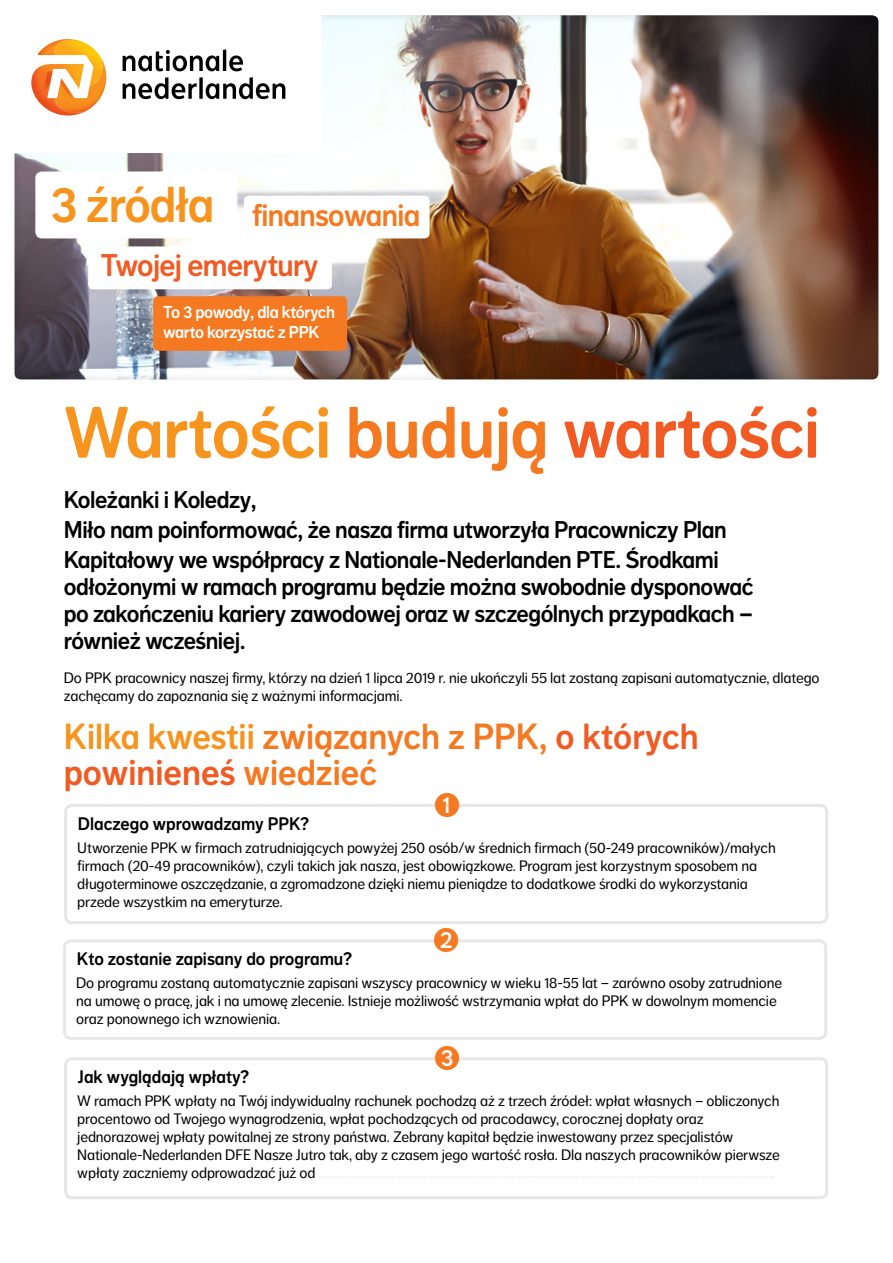
<style>
.page{position:relative;width:893px;height:1263px;background:#fff}
.page>*{position:absolute;margin:0;border:0;box-sizing:border-box;transform-origin:0 0}
.t1{font:72px "NN Dagny Display";letter-spacing:-.01em;color:#f7941e}
.t2{font:49.95px "NN Dagny Display";letter-spacing:-.02em;color:#f7941e}
.t3{font:36px/36px "NN Dagny Display";color:#f47920}
.t4{font:31.05px "NN Dagny Display";letter-spacing:-.02em;color:#f15a22}
.t5{font:31.05px "NN Dagny Display";letter-spacing:-.02em;color:#f47920}
.NN_A4_Main_heading_4{font:25.5px "NN Picto Diap";color:#f47920}
.t6{font:24px/30px "NN Dagny Display";letter-spacing:-.02em;color:#000}
.t7{font:18px "NN Dagny Display";color:#000}
.t8{font:17.1px/20.5px "NN Dagny Display";letter-spacing:-.02em;color:#fff}
.NN_A5_Bodytext_10pt{font:15px/18px "NN Dagny Text";letter-spacing:-.01em;color:#000}
.s1{color:#f47920}
.s2{color:#f15a22}
.s3{color:#f7941e}
</style>
<div class="page">
<div style="left:13px;top:13px;width:866px;height:367px;background:#000;opacity:.17"></div>
<div style="left:88px;top:246px;width:244px;height:43px;background:#fff;border-radius:5px"></div>
<div style="left:35px;top:171px;width:202px;height:67px;background:#fff;border-radius:7px"></div>
<div style="left:244px;top:196px;width:186px;height:42px;background:#fff;border-radius:5px"></div>
<div style="left:153px;top:296px;width:194px;height:55px;background:#f47920;border-radius:5px"></div>
<div style="left:64px;top:804px;width:764px;height:120px;border:3px solid #e7e7e7;border-radius:6px"></div>
<div style="left:63px;top:939px;width:764px;height:101px;border:3px solid #e7e7e7;border-radius:6px"></div>
<div style="left:64px;top:1057px;width:764px;height:142px;border:3px solid #e7e7e7;border-radius:6px"></div>
<div style="left:0;top:1px;width:321px;height:153px;background:#fff"></div>
<svg style="left:31px;top:39px;width:75px;height:77px"></svg>
<hr style="left:223px;top:50px;width:3px;height:21px;background:#000">
<svg style="left:123px;top:50px;width:96px;height:21px"></svg>
<svg style="left:229px;top:55px;width:14px;height:16px"></svg>
<svg style="left:199px;top:77px;width:4px;height:22px"></svg>
<svg style="left:206px;top:77px;width:79px;height:22px"></svg>
<svg style="left:123px;top:77px;width:74px;height:22px"></svg>
<p class="t2" style="left:51px;top:176px;width:166px">3 źródła</p>
<p class="t5" style="left:252px;top:197px;width:170px">finansowania</p>
<p class="t4" style="left:101px;top:247px;width:219px">Twojej emerytury</p>
<p class="t8" style="left:163px;top:302px;width:173px">To 3 powody, dla których warto korzystać z PPK</p>
<p class="t1" style="left:64px;top:390px;width:757px">Wartości <span class="s1">budują</span> <span class="s2">wartości</span></p>
<p class="t6" style="left:64px;top:485px;width:194px">Koleżanki i Koledzy,</p>
<p class="t6" style="left:64px;top:515px;width:664px">Miło nam poinformować, że nasza firma utworzyła Pracowniczy Plan<br>Kapitałowy we współpracy z Nationale-Nederlanden PTE. Środkami</p>
<p class="t6" style="left:64px;top:572px;width:691px">odłożonymi w ramach programu będzie można swobodnie dysponować</p>
<p class="t6" style="left:64px;top:600px;width:691px;line-height:27px">po zakończeniu kariery zawodowej oraz w szczególnych przypadkach – również wcześniej.</p>
<p class="NN_A5_Bodytext_10pt" style="left:64px;top:669px;width:757px">Do PPK pracownicy naszej firmy, którzy na dzień 1 lipca 2019 r. nie ukończyli 55 lat zostaną zapisani automatycznie, dlatego zachęcamy do zapoznania się z ważnymi informacjami.</p>
<p class="t3" style="left:64px;top:719px;width:636px"><span class="s3">Kilka kwestii</span> związanych z PPK, <span class="s2">o których powinieneś</span> wiedzieć</p>
<p class="t7" style="left:78px;top:813px;width:233px">Dlaczego wprowadzamy PPK?</p>
<p class="NN_A4_Main_heading_4" style="left:435px;top:793px;width:38px">1</p>
<p class="NN_A5_Bodytext_10pt" style="left:77px;top:839px;width:700px">Utworzenie PPK w firmach zatrudniających powyżej 250 osób/w średnich firmach (50-249 pracowników)/małych firmach (20-49 pracowników), czyli takich jak nasza, jest obowiązkowe. Program jest korzystnym sposobem na długoterminowe oszczędzanie, a zgromadzone dzięki niemu pieniądze to dodatkowe środki do wykorzystania przede wszystkim na emeryturze.</p>
<p class="t7" style="left:77px;top:948px;width:277px">Kto zostanie zapisany do programu?</p>
<p class="NN_A4_Main_heading_4" style="left:434px;top:928px;width:38px">2</p>
<p class="NN_A5_Bodytext_10pt" style="left:76px;top:974px;width:707px">Do programu zostaną automatycznie zapisani wszyscy pracownicy w wieku 18-55 lat – zarówno osoby zatrudnione na umowę o pracę, jak i na umowę zlecenie. Istnieje możliwość wstrzymania wpłat do PPK w dowolnym momencie oraz ponownego ich wznowienia.</p>
<p class="NN_A4_Main_heading_4" style="left:435px;top:1046px;width:38px">3</p>
<p class="t7" style="left:78px;top:1066px;width:173px">Jak wyglądają wpłaty?</p>
<p class="NN_A5_Bodytext_10pt" style="left:77px;top:1092px;width:704px">W ramach PPK wpłaty na Twój indywidualny rachunek pochodzą aż z trzech źródeł: wpłat własnych – obliczonych procentowo od Twojego wynagrodzenia, wpłat pochodzących od pracodawcy, corocznej dopłaty oraz jednorazowej wpłaty powitalnej ze strony państwa. Zebrany kapitał będzie inwestowany przez specjalistów Nationale-Nederlanden DFE Nasze Jutro tak, aby z czasem jego wartość rosła. Dla naszych pracowników pierwsze</p>
</div>
